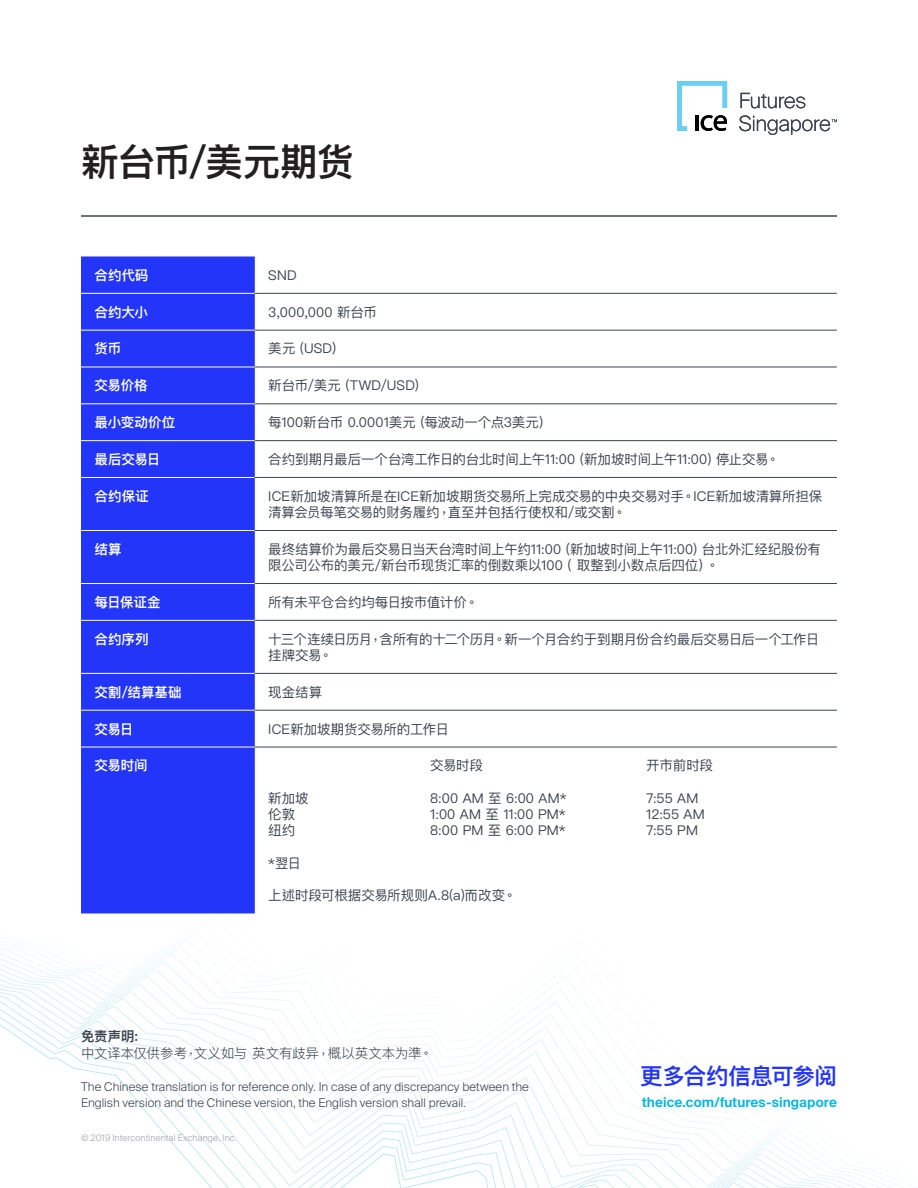
<style>
.page{position:relative;width:918px;height:1188px;background:#fff}
.page>*{position:absolute;margin:0;border:0;box-sizing:border-box;transform-origin:0 0}
.t1{font:600 37.5px "Ping Fang HK";letter-spacing:-.02em;color:#231f20}
.t2{font:600 22.5px "Ping Fang HK";letter-spacing:-.025em;color:#2235f9}
.Phone_information{font:13.5px/16.2px "Ping Fang HK";letter-spacing:-.01em;color:#3c444f}
.Phone_information-2{font:600 13.5px "Ping Fang HK";letter-spacing:-.01em;color:#fff}
.Phone_information-3{font:13.5px/16.2px "Ping Fang HK";letter-spacing:-.03em;color:#3c444f}
.t3{font:600 13.5px "Suisse Intl";letter-spacing:.005em;color:#00b5e2}
.t4{font:300 13.5px "Ping Fang HK";letter-spacing:-.015em;color:#3c444f}
.Phone_information-4{font:13.5px "Ping Fang HK";letter-spacing:.015em;color:#3c444f}
.t5{font:600 13.5px "Ping Fang HK";color:#3c444f}
.t6{font:300 12px/16.5px "Suisse Intl";letter-spacing:.005em;color:#3c444f}
.t7{font:300 9px "Suisse Intl";letter-spacing:.015em;color:#9ea1a7}
</style>
<div class="page">
<svg style="left:0;top:948px;width:917px;height:240px"></svg>
<hr style="left:81px;top:215px;width:756px;height:2px;background:#3c444f">
<svg style="left:677px;top:81px;width:50px;height:50px"></svg>
<svg style="left:741px;top:93px;width:64px;height:15px"></svg>
<svg style="left:739px;top:115px;width:98px;height:20px"></svg>
<div style="left:81px;top:256px;width:174px;height:657px;background:#2235f9"></div>
<hr style="left:81px;top:293px;width:174px;height:1px;background:#fff">
<hr style="left:81px;top:330px;width:174px;height:1px;background:#fff">
<hr style="left:81px;top:367px;width:174px;height:1px;background:#fff">
<hr style="left:81px;top:403px;width:174px;height:1px;background:#fff">
<hr style="left:81px;top:440px;width:174px;height:1px;background:#fff">
<hr style="left:81px;top:477px;width:174px;height:1px;background:#fff">
<hr style="left:81px;top:530px;width:174px;height:1px;background:#fff">
<hr style="left:81px;top:583px;width:174px;height:1px;background:#fff">
<hr style="left:81px;top:620px;width:174px;height:1px;background:#fff">
<hr style="left:81px;top:673px;width:174px;height:1px;background:#fff">
<hr style="left:81px;top:710px;width:174px;height:1px;background:#fff">
<hr style="left:81px;top:747px;width:174px;height:1px;background:#fff">
<hr style="left:255px;top:293px;width:582px;height:1px;background:#3c444f">
<hr style="left:255px;top:330px;width:582px;height:1px;background:#3c444f">
<hr style="left:255px;top:367px;width:582px;height:1px;background:#3c444f">
<hr style="left:255px;top:403px;width:582px;height:1px;background:#3c444f">
<hr style="left:255px;top:440px;width:582px;height:1px;background:#3c444f">
<hr style="left:255px;top:477px;width:582px;height:1px;background:#3c444f">
<hr style="left:255px;top:530px;width:582px;height:1px;background:#3c444f">
<hr style="left:255px;top:583px;width:582px;height:1px;background:#3c444f">
<hr style="left:255px;top:620px;width:582px;height:1px;background:#3c444f">
<hr style="left:255px;top:673px;width:582px;height:1px;background:#3c444f">
<hr style="left:255px;top:710px;width:582px;height:1px;background:#3c444f">
<hr style="left:255px;top:747px;width:582px;height:1px;background:#3c444f">
<p class="t1" style="left:81px;top:139px;width:275px">新台币/美元期货</p>
<p class="Phone_information-2" style="left:94px;top:267px;width:55px">合约代码</p>
<p class="Phone_information" style="left:268px;top:267px;width:30px">SND</p>
<p class="Phone_information-2" style="left:94px;top:304px;width:55px">合约大小</p>
<p class="Phone_information-4" style="left:268px;top:304px;width:110px">3,000,000 新台币</p>
<p class="Phone_information-2" style="left:94px;top:340px;width:28px">货币</p>
<p class="Phone_information" style="left:268px;top:340px;width:78px">美元（USD）</p>
<p class="Phone_information-2" style="left:94px;top:377px;width:55px">交易价格</p>
<p class="Phone_information-4" style="left:268px;top:377px;width:152px">新台币/美元 (TWD/USD)</p>
<p class="Phone_information-2" style="left:94px;top:414px;width:82px">最小变动价位</p>
<p class="Phone_information" style="left:268px;top:414px;width:285px">每100新台币 0.0001美元（每波动一个点3美元）</p>
<p class="Phone_information-2" style="left:94px;top:451px;width:67px">最后交易日</p>
<p class="Phone_information" style="left:268px;top:451px;width:513px">合约到期月最后一个台湾工作日的台北时间上午11:00（新加坡时间上午11:00）停止交易。</p>
<p class="Phone_information-2" style="left:94px;top:488px;width:56px">合约保证</p>
<p class="Phone_information" style="left:268px;top:488px;width:556px">ICE新加坡清算所是在ICE新加坡期货交易所上完成交易的中央交易对手。ICE新加坡清算所担保清算会员每笔交易的财务履约，直至并包括行使权和/或交割。</p>
<p class="Phone_information-2" style="left:94px;top:541px;width:29px">结算</p>
<p class="Phone_information" style="left:268px;top:541px;width:554px">最终结算价为最后交易日当天台湾时间上午约11:00（新加坡时间上午11:00）台北外汇经纪股份有限公司公布的美元/新台币现货汇率的倒数乘以100（ 取整到小数点后四位）。</p>
<p class="Phone_information-2" style="left:94px;top:594px;width:68px">每日保证金</p>
<p class="Phone_information" style="left:268px;top:594px;width:212px">所有未平仓合约均每日按市值计价。</p>
<p class="Phone_information-2" style="left:94px;top:631px;width:56px">合约序列</p>
<p class="Phone_information-3" style="left:268px;top:631px;width:552px">十三个连续日历月，含所有的十二个历月。新一个月合约于到期月份合约最后交易日后一个工作日挂牌交易。</p>
<p class="Phone_information-2" style="left:94px;top:684px;width:89px">交割/结算基础</p>
<p class="Phone_information" style="left:268px;top:684px;width:55px">现金结算</p>
<p class="Phone_information-2" style="left:94px;top:720px;width:40px">交易日</p>
<p class="Phone_information" style="left:268px;top:720px;width:182px">ICE新加坡期货交易所的工作日</p>
<p class="Phone_information-2" style="left:94px;top:757px;width:55px">交易时间</p>
<p class="Phone_information" style="left:430px;top:757px;width:54px">交易时段</p>
<p class="Phone_information" style="left:646px;top:757px;width:68px">开市前时段</p>
<p class="Phone_information" style="left:268px;top:790px;width:42px">新加坡</p>
<p class="Phone_information" style="left:430px;top:790px;width:138px">8:00 AM 至 6:00 AM*</p>
<p class="Phone_information" style="left:646px;top:790px;width:54px">7:55 AM</p>
<p class="Phone_information" style="left:268px;top:806px;width:28px">伦敦</p>
<p class="Phone_information" style="left:430px;top:806px;width:137px">1:00 AM 至 11:00 PM*</p>
<p class="Phone_information" style="left:646px;top:806px;width:60px">12:55 AM</p>
<p class="Phone_information" style="left:268px;top:822px;width:29px">纽约</p>
<p class="Phone_information" style="left:430px;top:822px;width:137px">8:00 PM 至 6:00 PM*</p>
<p class="Phone_information" style="left:646px;top:822px;width:53px">7:55 PM</p>
<p class="Phone_information" style="left:268px;top:854px;width:34px">*翌日</p>
<p class="Phone_information" style="left:268px;top:887px;width:250px">上述时段可根据交易所规则A.8(a)而改变。</p>
<p class="t5" style="left:81px;top:1028px;width:59px">免责声明:</p>
<p class="t4" style="left:81px;top:1044px;width:353px">中文译本仅供参考，文义如与 英文有歧异，概以英文本为準。</p>
<p class="t6" style="left:81px;top:1078px;width:449px">The Chinese translation is for reference only. In case of any discrepancy between the<br>English version and the Chinese version, the English version shall prevail.</p>
<p class="t7" style="left:81px;top:1133px;width:157px">© 2019 Intercontinental Exchange, Inc.</p>
<h2 class="t2" style="left:640px;top:1062px;width:198px">更多合约信息可参阅</h2>
<p class="t3" style="left:642px;top:1094px;width:196px">theice.com/futures-singapore</p>
</div>
